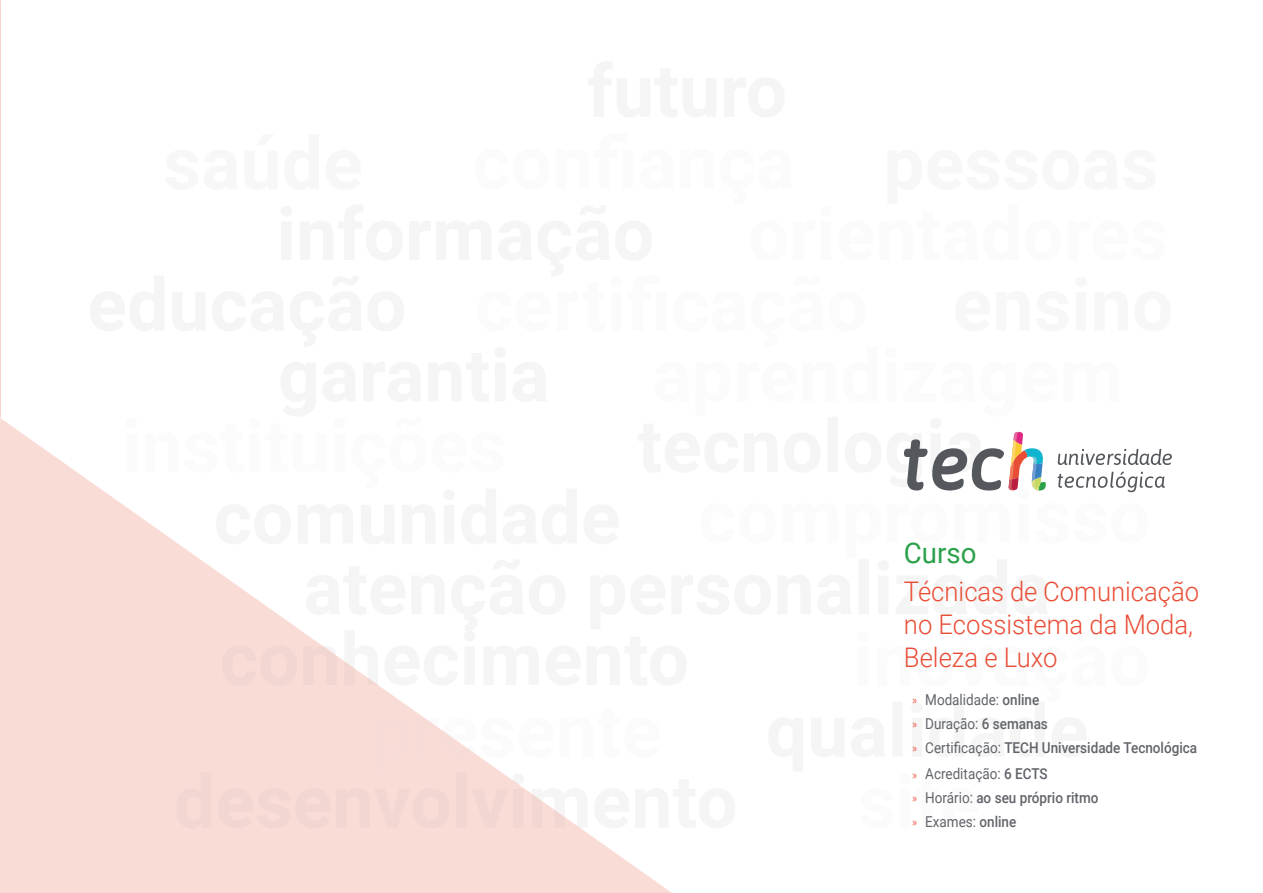
<style>
.page{position:relative;width:1263px;height:893px;background:#fff}
.page>*{position:absolute;margin:0;border:0;box-sizing:border-box;transform-origin:0 0}
.t1{font:28.5px "Roboto";color:#2ca14b}
.t2{font:300 27px/33px "Roboto";color:#e94d35;scale:.95 1}
.t3{font:500 15px/23.7px "Roboto";color:#61646a;scale:.9 1}
.s1{font-family:"Myriad Pro";font-weight:400;font-size:12px;color:#e94d35}
.s2{font-weight:400}
</style>
<div class="page">
<svg style="left:0;top:418px;width:672px;height:475px;fill:#fadcd7"></svg>
<svg style="left:306px;top:559px;width:366px;height:71px"></svg>
<svg style="left:222px;top:630px;width:450px;height:56px"></svg>
<svg style="left:176px;top:709px;width:496px;height:119px"></svg>
<svg style="left:90px;top:418px;width:1082px;height:140px"></svg>
<h1 class="t1" style="left:904px;top:533px;width:74px">Curso</h1>
<h2 class="t2" style="left:904px;top:574px;width:312px">Técnicas de Comunicação no Ecossistema da Moda,<br>Beleza e Luxo</h2>
<p class="t3" style="left:912px;top:687px;width:318px"><span class="s1">»</span> <span class="s2">Modalidade:</span> online<br><span class="s1">»</span> <span class="s2">Duração:</span> 6 semanas<br><span class="s1">»</span> <span class="s2">Certificação:</span> TECH Universidade Tecnológica</p>
<p class="t3" style="left:912px;top:762px;width:208px"><span class="s1">»</span> <span class="s2">Acreditação:</span> 6 ECTS<br><span class="s1">»</span> <span class="s2">Horário:</span> ao seu próprio ritmo <span class="s1">»</span> <span class="s2">Exames:</span> online</p>
</div>
